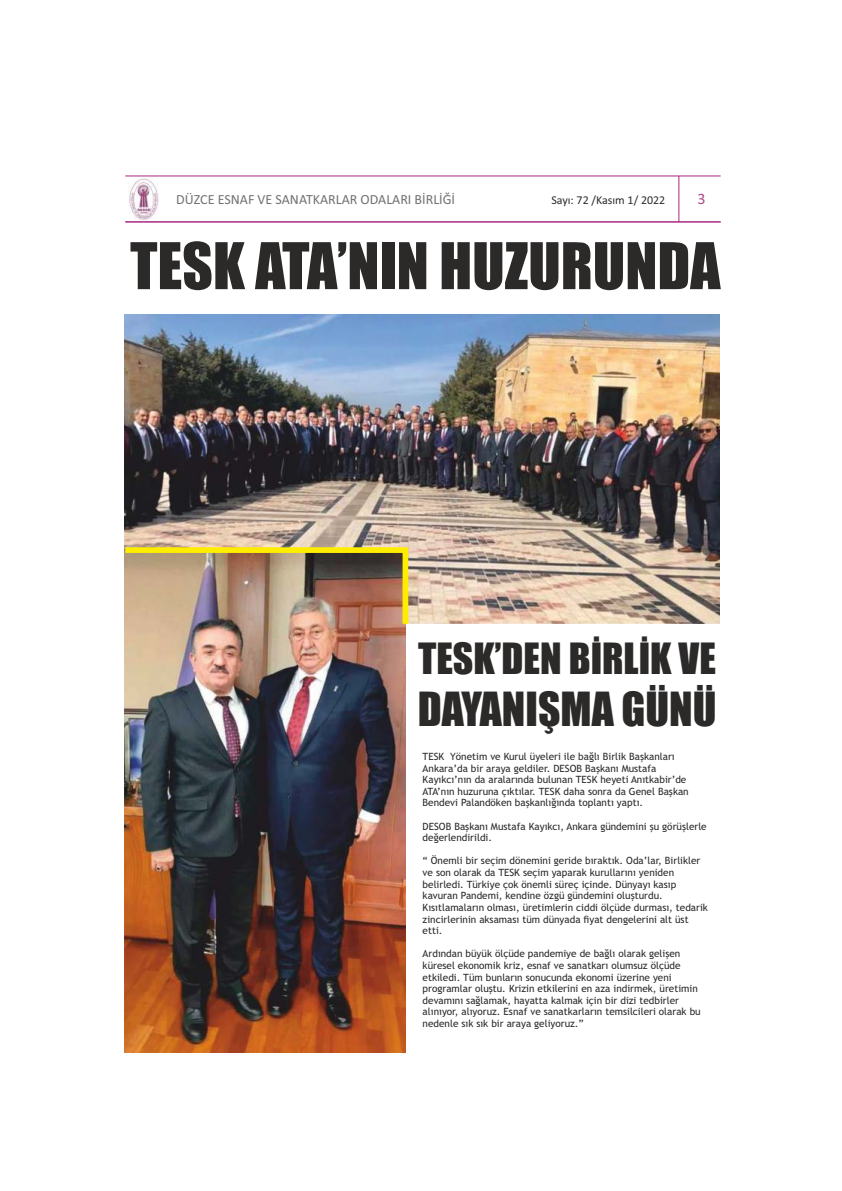
<style>
.page{position:relative;width:842px;height:1191px;background:#fff}
.page>*{position:absolute;margin:0;border:0;box-sizing:border-box;transform-origin:0 0}
.t1{font:59.4px "Impact";color:#2b2a29}
.t2{font:43.5px "Impact";color:#2b2a29}
.t3{font:39.8px "Impact";color:#2b2a29}
.t4{font:16px "Calibri";color:#ae4a84}
.t5{font:14px "Calibri";color:#727271}
.t6{font:12px "Calibri";color:#2b2a29}
.t7{font:10px/11.6px "Trebuchet MS";color:#2b2a29}
</style>
<div class="page">
<hr style="left:125px;top:176px;width:596px;height:1px;background:#a82682">
<hr style="left:679px;top:176px;width:1px;height:46px;background:#a82682">
<img style="left:128px;top:178px;width:31px;height:42px">
<hr style="left:125px;top:222px;width:596px;height:1px;background:#a82682">
<img style="left:125px;top:314px;width:595px;height:310px">
<img style="left:125px;top:629px;width:280px;height:423px">
<img style="left:124px;top:544px;width:287px;height:85px">
<h3 class="t5" style="left:176px;top:194px;width:280px">DÜZCE ESNAF VE SANATKARLAR ODALARI BİRLİĞİ</h3>
<p class="t6" style="left:551px;top:194px;width:115px">Sayı: 72 /Kasım 1/ 2022</p>
<h3 class="t4" style="left:697px;top:192px;width:10px">3</h3>
<h1 class="t1" style="left:130px;top:242px;width:592px">TESK ATA’NIN HUZURUNDA</h1>
<h3 class="t3" style="left:418px;top:642px;width:299px">TESK’DEN BİRLİK VE</h3>
<h2 class="t2" style="left:418px;top:691px;width:300px">DAYANIŞMA GÜNÜ</h2>
<p class="t7" style="left:423px;top:751px;width:268px">TESK Yönetim ve Kurul üyeleri ile bağlı Birlik Başkanları Ankara’da bir araya geldiler. DESOB Başkanı Mustafa Kayıkcı’nın da aralarında bulunan TESK heyeti Anıtkabir’de ATA’nın huzuruna çıktılar. TESK daha sonra da Genel Başkan Bendevi Palandöken başkanlığında toplantı yaptı.</p>
<p class="t7" style="left:423px;top:821px;width:286px">DESOB Başkanı Mustafa Kayıkcı, Ankara gündemini şu görüşlerle değerlendirildi.</p>
<p class="t7" style="left:423px;top:856px;width:287px">“ Önemli bir seçim dönemini geride bıraktık. Oda’lar, Birlikler ve son olarak da TESK seçim yaparak kurullarını yeniden belirledi. Türkiye çok önemli süreç içinde. Dünyayı kasıp kavuran Pandemi, kendine özgü gündemini oluşturdu.<br>Kısıtlamaların olması, üretimlerin ciddi ölçüde durması, tedarik zincirlerinin aksaması tüm dünyada fiyat dengelerini alt üst etti.</p>
<p class="t7" style="left:423px;top:949px;width:280px">Ardından büyük ölçüde pandemiye de bağlı olarak gelişen küresel ekonomik kriz, esnaf ve sanatkarı olumsuz ölçüde etkiledi. Tüm bunların sonucunda ekonomi üzerine yeni programlar oluştu. Krizin etkilerini en aza indirmek, üretimin devamını sağlamak, hayatta kalmak için bir dizi tedbirler alınıyor, alıyoruz. Esnaf ve sanatkarların temsilcileri olarak bu nedenle sık sık bir araya geliyoruz.”</p>
</div>
